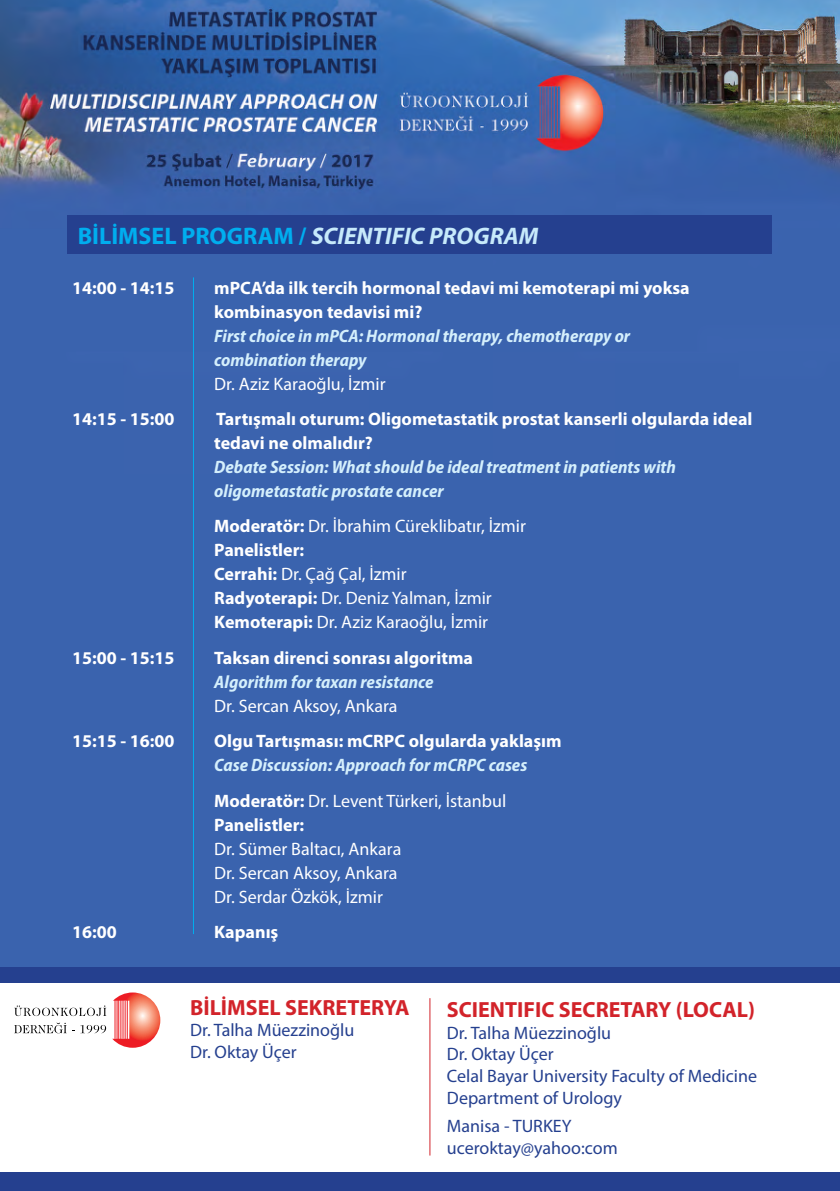
<style>
.page{position:relative;width:840px;height:1191px;background:#fff}
.page>*{position:absolute;margin:0;border:0;box-sizing:border-box;transform-origin:0 0}
.t1{font:italic 700 24px "Myriad Pro";color:#c7eafb}
.t2{font:700 22px "Myriad Pro";color:#d2232a}
.t3{font:700 18px/24px "Myriad Pro";color:#fff}
.t4{font:italic 700 semi-condensed 18px/24px "Myriad Pro";color:#d4effc}
.t5{font:18px/24px "Myriad Pro";color:#fff}
.t6{font:18px/21.6px "Myriad Pro";color:#25408f}
.s1{font-style:normal;color:#00aeef}
.s2{font-weight:700}
.s3{font-style:normal;font-stretch:normal;color:#fff}
.s4{font-weight:400;font-style:normal;font-stretch:normal;color:#fff}
</style>
<div class="page">
<img style="left:0;top:0;width:839px;height:967px">
<div style="left:0;top:1171px;width:839px;height:20px;background:#25408f"></div>
<div style="left:0;top:967px;width:839px;height:57px;background:#25408f"></div>
<div style="left:68px;top:216px;width:703px;height:38px;background:#25408f"></div>
<hr style="left:193px;top:277px;width:1px;height:657px;background:#00aeef">
<div style="left:0;top:983px;width:839px;height:188px;background:#fff"></div>
<svg style="left:112px;top:992px;width:48px;height:55px"></svg>
<hr style="left:127px;top:999px;width:1px;height:41px;background:#ed1d24">
<hr style="left:125px;top:1000px;width:1px;height:39px;background:#ed1d24">
<hr style="left:123px;top:1000px;width:1px;height:38px;background:#ed1d24">
<hr style="left:120px;top:999px;width:1px;height:41px;background:#ed1d24">
<hr style="left:118px;top:1000px;width:1px;height:40px;background:#ed1d24">
<hr style="left:117px;top:999px;width:1px;height:42px;background:#ed1d24">
<hr style="left:115px;top:1000px;width:1px;height:38px;background:#ed1d24">
<svg style="left:14px;top:1022px;width:60px;height:11px"></svg>
<svg style="left:80px;top:1025px;width:26px;height:8px"></svg>
<svg style="left:14px;top:1005px;width:92px;height:11px"></svg>
<hr style="left:429px;top:998px;width:1px;height:157px;background:#d2232a">
<h1 class="t1" style="left:78px;top:220px;width:462px"><span class="s1">BİLİMSEL PROGRAM /</span> SCIENTIFIC PROGRAM</h1>
<p class="t3" style="left:72px;top:275px;width:104px">14:00 - 14:15</p>
<p class="t3" style="left:214px;top:275px;width:477px">mPCA’da ilk tercih hormonal tedavi mi kemoterapi mi yoksa kombinasyon tedavisi mi?</p>
<p class="t4" style="left:214px;top:323px;width:417px">First choice in mPCA: Hormonal therapy, chemotherapy or combination therapy</p>
<p class="t5" style="left:214px;top:371px;width:173px">Dr. Aziz Karaoğlu, İzmir</p>
<p class="t3" style="left:72px;top:406px;width:104px">14:15 - 15:00</p>
<p class="t3" style="left:214px;top:406px;width:539px">Tartışmalı oturum: Oligometastatik prostat kanserli olgularda ideal tedavi ne olmalıdır?</p>
<p class="t4" style="left:214px;top:454px;width:463px">Debate Session: What should be ideal treatment in patients with oligometastatic prostate cancer</p>
<p class="t5" style="left:214px;top:514px;width:313px"><span class="s2">Moderatör:</span> Dr. İbrahim Cüreklibatır, İzmir<br><span class="s2">Panelistler:<br>Cerrahi:</span> Dr. Çağ Çal, İzmir<br><span class="s2">Radyoterapi:</span> Dr. Deniz Yalman, İzmir<br><span class="s2">Kemoterapi:</span> Dr. Aziz Karaoğlu, İzmir</p>
<p class="t3" style="left:72px;top:645px;width:104px">15:00 - 15:15</p>
<p class="t3" style="left:214px;top:645px;width:260px">Taksan direnci sonrası algoritma</p>
<p class="t4" style="left:214px;top:669px;width:221px">Algorithm for taxan resistance</p>
<p class="t5" style="left:214px;top:693px;width:185px">Dr. Sercan Aksoy, Ankara</p>
<p class="t3" style="left:72px;top:728px;width:104px">15:15 - 16:00</p>
<p class="t3" style="left:214px;top:728px;width:349px">Olgu Tartışması: mCRPC olgularda yaklaşım</p>
<p class="t4" style="left:214px;top:747px;width:314px;line-height:35.4px">Case Discussion: Approach for mCRPC cases<br><span class="s3">Moderatör:</span> <span class="s4">Dr. Levent Türkeri, İstanbul</span></p>
<p class="t3" style="left:214px;top:812px;width:91px">Panelistler:</p>
<p class="t5" style="left:214px;top:836px;width:188px">Dr. Sümer Baltacı, Ankara<br>Dr. Sercan Aksoy, Ankara<br>Dr. Serdar Özkök, İzmir</p>
<p class="t3" style="left:72px;top:919px;width:46px">16:00</p>
<p class="t3" style="left:214px;top:919px;width:66px">Kapanış</p>
<p class="t2" style="left:190px;top:993px;width:221px">BİLİMSEL SEKRETERYA</p>
<p class="t6" style="left:190px;top:1019px;width:166px">Dr. Talha Müezzinoğlu<br>Dr. Oktay Üçer</p>
<p class="t2" style="left:446px;top:995px;width:309px">SCIENTIFIC SECRETARY (LOCAL)</p>
<p class="t6" style="left:446px;top:1021px;width:311px">Dr. Talha Müezzinoğlu<br>Dr. Oktay Üçer<br>Celal Bayar University Faculty of Medicine<br>Department of Urology</p>
<p class="t6" style="left:446px;top:1115px;width:172px">Manisa - TURKEY uceroktay@yahoo:com</p>
</div>
